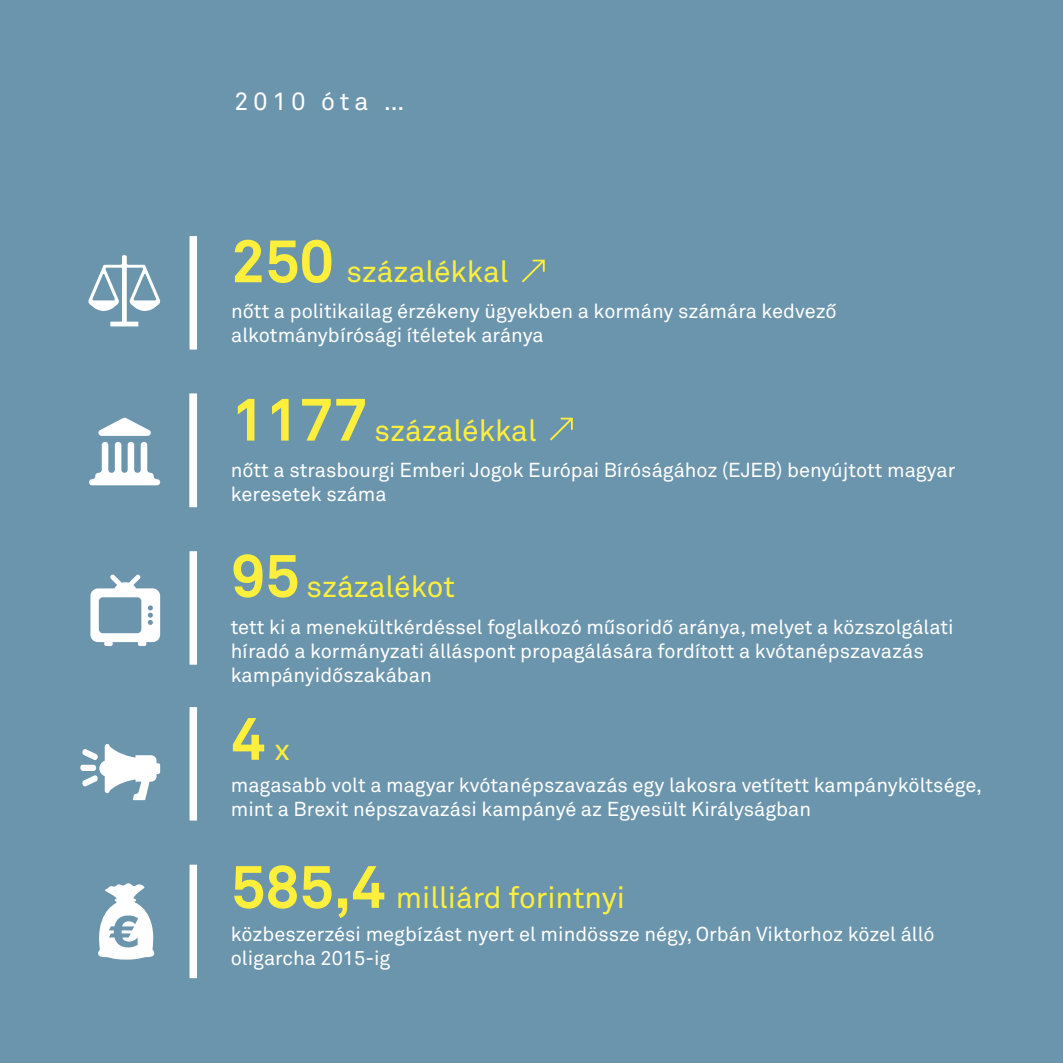
<style>
.page{position:relative;width:1063px;height:1063px;background:#6b95ad}
.page>*{position:absolute;margin:0;border:0;box-sizing:border-box;transform-origin:0 0}
.t1{font:700 60px "Akkurat Pro";color:#fdef3b}
.t2{font:30px "Akkurat Pro";color:#fdef3b}
.t3{font:25px "Akkurat Pro";letter-spacing:.2em;color:#fff}
.t4{font:20px/24px "Akkurat Pro";color:#fff}
</style>
<div class="page">
<svg style="left:88px;top:255px;width:72px;height:71px"></svg>
<div style="left:190px;top:236px;width:7px;height:114px;background:#fff"></div>
<div style="left:190px;top:551px;width:7px;height:114px;background:#fff"></div>
<div style="left:190px;top:394px;width:7px;height:113px;background:#fff"></div>
<div style="left:190px;top:707px;width:7px;height:114px;background:#fff"></div>
<div style="left:190px;top:865px;width:7px;height:113px;background:#fff"></div>
<svg style="left:89px;top:418px;width:71px;height:67px"></svg>
<svg style="left:90px;top:574px;width:70px;height:72px"></svg>
<svg style="left:82px;top:744px;width:78px;height:56px"></svg>
<div style="left:80px;top:764px;width:16px;height:7px;background:#fff;border-radius:3px"></div>
<svg style="left:98px;top:883px;width:57px;height:77px"></svg>
<svg style="left:522px;top:260px;width:23px;height:22px"></svg>
<svg style="left:550px;top:418px;width:23px;height:23px"></svg>
<p class="t3" style="left:234px;top:86px;width:73px">2010</p>
<p class="t3" style="left:321px;top:86px;width:49px">óta</p>
<p class="t3" style="left:384px;top:86px;width:22px">...</p>
<h1 class="t1" style="left:231px;top:224px;width:104px">250</h1>
<h2 class="t2" style="left:346px;top:254px;width:164px">százalékkal</h2>
<p class="t4" style="left:231px;top:300px;width:607px">nőtt a politikailag érzékeny ügyekben a kormány számára kedvező alkotmánybírósági ítéletek aránya</p>
<h1 class="t1" style="left:231px;top:382px;width:138px">1177</h1>
<h2 class="t2" style="left:375px;top:413px;width:164px">százalékkal</h2>
<p class="t4" style="left:231px;top:458px;width:726px">nőtt a strasbourgi Emberi Jogok Európai Bíróságához (EJEB) benyújtott magyar keresetek száma</p>
<h1 class="t1" style="left:231px;top:538px;width:70px">95</h1>
<h2 class="t2" style="left:307px;top:569px;width:150px">százalékot</h2>
<p class="t4" style="left:231px;top:616px;width:724px">tett ki a menekültkérdéssel foglalkozó műsoridő aránya, melyet a közszolgálati híradó a kormányzati álláspont propagálására fordított a kvótanépszavazás kampányidőszakában</p>
<h1 class="t1" style="left:231px;top:701px;width:36px">4</h1>
<h2 class="t2" style="left:275px;top:732px;width:16px">x</h2>
<p class="t4" style="left:231px;top:774px;width:753px">magasabb volt a magyar kvótanépszavazás egy lakosra vetített kampányköltsége, mint a Brexit népszavazási kampányé az Egyesült Királyságban</p>
<h1 class="t1" style="left:231px;top:849px;width:156px">585,4</h1>
<h2 class="t2" style="left:396px;top:880px;width:231px">milliárd forintnyi</h2>
<p class="t4" style="left:231px;top:923px;width:705px">közbeszerzési megbízást nyert el mindössze négy, Orbán Viktorhoz közel álló oligarcha 2015-ig</p>
</div>
